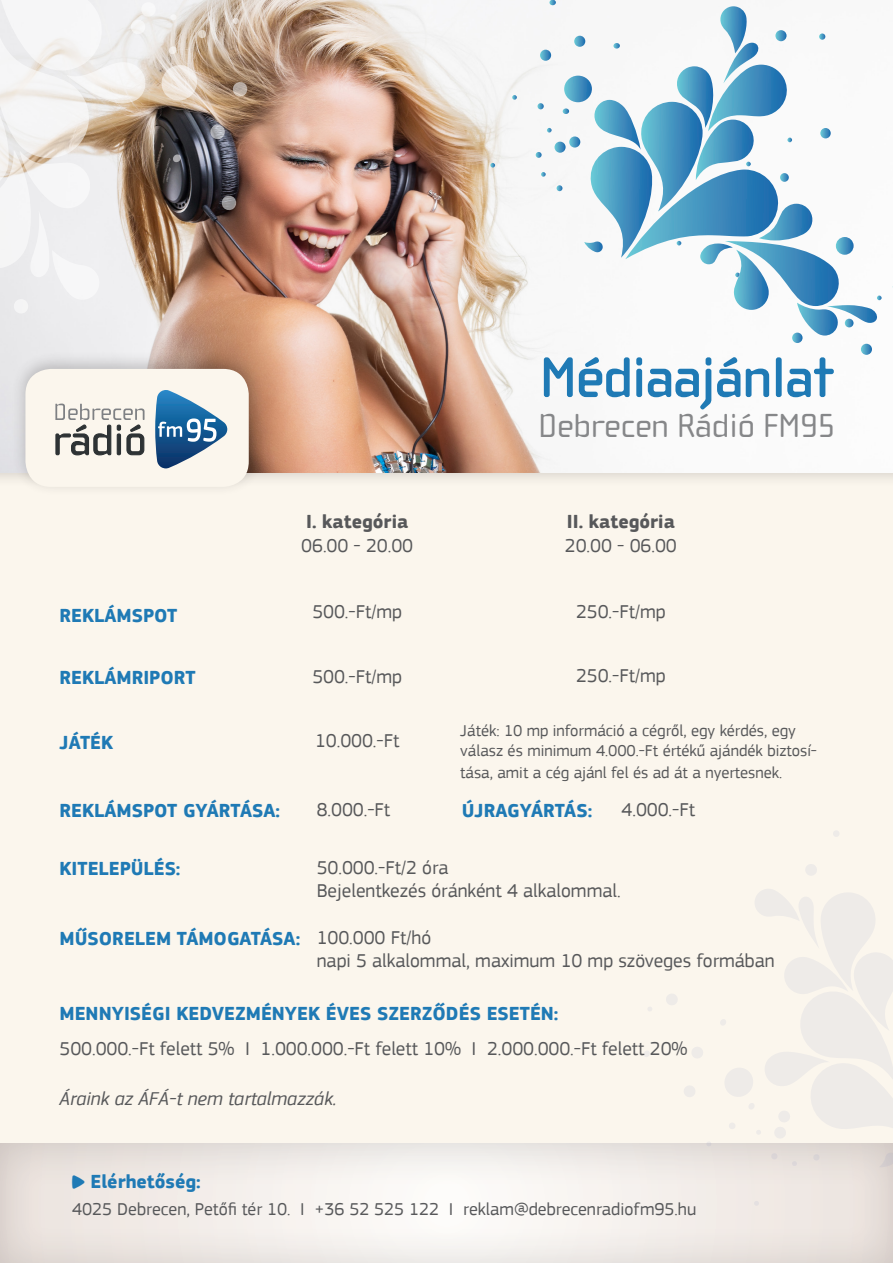
<style>
.page{position:relative;width:893px;height:1263px;background:#fff}
.page>*{position:absolute;margin:0;border:0;box-sizing:border-box;transform-origin:0 0}
.t1{font:56.25px "Cholla Wide";color:#1f7ab5}
.t2{font:34.2px "Cholla Wide";color:#868789}
.t3{font:19.5px "PF Square Sans Pro";color:#57585a}
.t4{font:700 19.5px "PF Square Sans Pro";color:#1f7ab5}
.t5{font:italic 19.5px "PF Square Sans Pro";color:#57585a}
.t6{font:700 19.5px "PF Square Sans Pro";color:#57585a}
.t7{font:18px "PF Square Sans Pro";color:#57585a}
.t8{font:16.5px/19.8px "PF Square Sans Pro";color:#57585a}
.s1{font-family:"Dehir";font-weight:400;font-size:18px}
</style>
<div class="page">
<div style="left:0;top:432px;width:893px;height:831px;background:#fbf6ed"></div>
<div style="left:0;top:0;width:893px;height:488px;background:#231f20;opacity:.23"></div>
<img style="left:0;top:0;width:893px;height:473px">
<svg style="left:490px;top:163px;width:5px;height:5px"></svg>
<svg style="left:536px;top:0;width:346px;height:411px"></svg>
<svg style="left:512px;top:95px;width:5px;height:5px"></svg>
<img style="left:0;top:0;width:248px;height:314px">
<div style="left:0;top:1142px;width:893px;height:121px;background:#231f20;opacity:.22"></div>
<svg style="left:879px;top:1152px;width:14px;height:16px"></svg>
<svg style="left:806px;top:864px;width:11px;height:11px"></svg>
<svg style="left:833px;top:831px;width:6px;height:6px"></svg>
<svg style="left:754px;top:1200px;width:5px;height:6px"></svg>
<svg style="left:684px;top:1086px;width:11px;height:11px"></svg>
<svg style="left:666px;top:994px;width:11px;height:11px"></svg>
<svg style="left:644px;top:1051px;width:6px;height:6px"></svg>
<svg style="left:813px;top:1154px;width:7px;height:7px"></svg>
<svg style="left:771px;top:1153px;width:7px;height:7px"></svg>
<svg style="left:692px;top:1047px;width:11px;height:11px"></svg>
<svg style="left:792px;top:1161px;width:5px;height:5px"></svg>
<svg style="left:720px;top:889px;width:173px;height:254px"></svg>
<svg style="left:706px;top:1142px;width:6px;height:5px"></svg>
<svg style="left:648px;top:1007px;width:4px;height:4px"></svg>
<div style="left:11px;top:350px;width:252px;height:147px;background:#231f20;opacity:.24"></div>
<div style="left:25px;top:369px;width:224px;height:118px;background:#fbf6ed;border-radius:26px"></div>
<svg style="left:155px;top:390px;width:72px;height:78px"></svg>
<svg style="left:55px;top:404px;width:90px;height:52px"></svg>
<p class="t4" style="left:60px;top:603px;width:119px">REKLÁMSPOT</p>
<p class="t4" style="left:60px;top:666px;width:138px">REKLÁMRIPORT</p>
<p class="t6" style="left:306px;top:510px;width:104px">I. kategória</p>
<p class="t3" style="left:301px;top:534px;width:113px">06.00 - 20.00</p>
<p class="t3" style="left:312px;top:601px;width:91px">500.-Ft/mp</p>
<p class="t3" style="left:312px;top:665px;width:91px">500.-Ft/mp</p>
<p class="t1" style="left:540px;top:347px;width:294px">Médiaajánlat</p>
<p class="t2" style="left:538px;top:407px;width:298px">Debrecen Rádió FM95</p>
<p class="t6" style="left:567px;top:510px;width:110px">II. kategória</p>
<p class="t3" style="left:565px;top:534px;width:113px">20.00 - 06.00</p>
<p class="t3" style="left:576px;top:601px;width:91px">250.-Ft/mp</p>
<p class="t3" style="left:576px;top:664px;width:91px">250.-Ft/mp</p>
<p class="t4" style="left:60px;top:731px;width:55px">JÁTÉK</p>
<p class="t8" style="left:460px;top:721px;width:358px">Játék: 10 mp információ a cégről, egy kérdés, egy válasz és minimum 4.000.-Ft értékű ajándék biztosí-</p>
<p class="t8" style="left:460px;top:762px;width:323px">tása, amit a cég ajánl fel és ad át a nyertesnek.</p>
<p class="t3" style="left:315px;top:729px;width:86px">10.000.-Ft</p>
<p class="t4" style="left:60px;top:799px;width:222px">REKLÁMSPOT GYÁRTÁSA:</p>
<p class="t4" style="left:462px;top:799px;width:132px">ÚJRAGYÁRTÁS:</p>
<p class="t3" style="left:317px;top:798px;width:75px">8.000.-Ft</p>
<p class="t3" style="left:621px;top:798px;width:75px">4.000.-Ft</p>
<p class="t4" style="left:60px;top:856px;width:123px">KITELEPÜLÉS:</p>
<p class="t4" style="left:60px;top:927px;width:242px">MŰSORELEM TÁMOGATÁSA:</p>
<p class="t3" style="left:317px;top:856px;width:133px">50.000.-Ft/2 óra</p>
<p class="t3" style="left:317px;top:879px;width:305px">Bejelentkezés óránként 4 alkalommal.</p>
<p class="t3" style="left:317px;top:926px;width:116px">100.000 Ft/hó</p>
<p class="t3" style="left:317px;top:949px;width:459px">napi 5 alkalommal, maximum 10 mp szöveges formában</p>
<p class="t4" style="left:60px;top:1002px;width:500px">MENNYISÉGI KEDVEZMÉNYEK ÉVES SZERZŐDÉS ESETÉN:</p>
<p class="t3" style="left:60px;top:1037px;width:629px">500.000.-Ft felett 5% I 1.000.000.-Ft felett 10% I 2.000.000.-Ft felett 20%</p>
<p class="t5" style="left:60px;top:1087px;width:279px">Áraink az ÁFÁ-t nem tartalmazzák.</p>
<p class="t4" style="left:72px;top:1170px;width:130px"><span class="s1">O</span> Elérhetőség:</p>
<p class="t7" style="left:72px;top:1199px;width:626px">4025 Debrecen, Petőfi tér 10. I +36 52 525 122 I reklam@debrecenradiofm95.hu</p>
</div>
